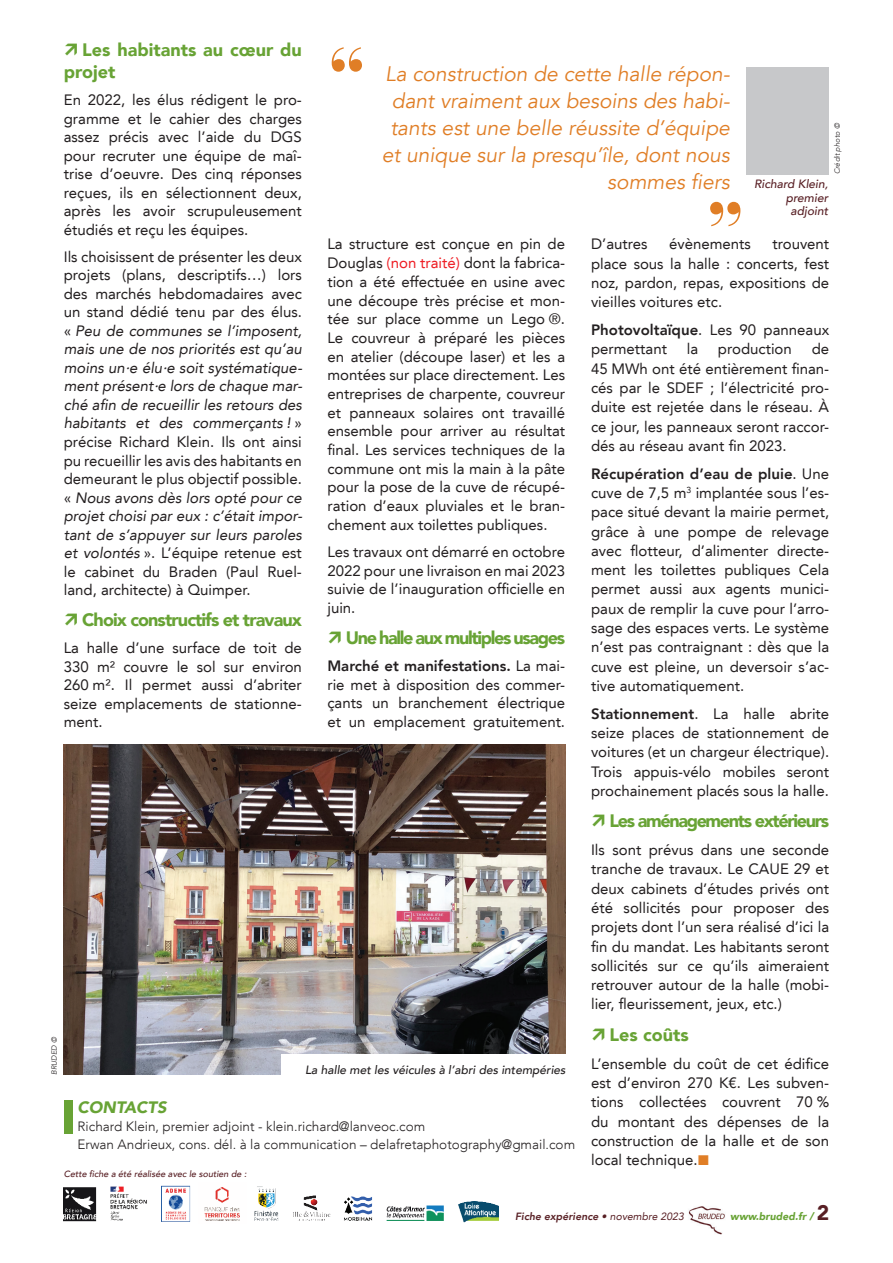
<style>
.page{position:relative;width:893px;height:1263px;background:#fff}
.page>*{position:absolute;margin:0;border:0;box-sizing:border-box;transform-origin:0 0}
.t1{font:italic 21px/27px "Avenir LT";color:#e07e26;text-align:right}
.t2{font:900 18px "Avenir LT";letter-spacing:-.075em;color:#68a335}
.t3{font:900 18px/21.6px "Avenir LT";color:#68a335}
.t4{font:900 18px "Avenir LT";letter-spacing:-.05em;color:#68a335}
.t5{font:italic 900 16.5px "Avenir LT";color:#68a335}
.t6{font:15px/19.4px "Avenir LT";color:#231f20;text-align:justify}
.t7{font:300 13.5px/18px "Avenir LT";color:#231f20}
.t8{font:italic 500 12px "Avenir LT";color:#231f20}
.t9{font:italic 500 12px/13.5px "Avenir LT";color:#581f24;text-align:right}
.t10{font:italic 800 10.5px "Avenir LT";color:#581f24}
.t11{font:italic 900 10.5px "Avenir LT";color:#68a335}
.t12{font:italic 500 9px "Avenir LT";color:#581f24}
.t13{font:italic 300 7.5px "Avenir LT";color:#231f20}
.s1{font-style:italic}
.s2{color:#ee1d23}
.s3{font-weight:800}
.s4{font-weight:400}
.s5{font-style:normal;font-size:21px;color:#581f24}
</style>
<div class="page">
<img style="left:688px;top:1206px;width:37px;height:29px">
<div style="left:64px;top:1100px;width:8px;height:33px;background:#68a335"></div>
<svg style="left:332px;top:47px;width:30px;height:25px"></svg>
<svg style="left:710px;top:202px;width:30px;height:24px"></svg>
<img style="left:64px;top:744px;width:502px;height:331px">
<div style="left:746px;top:68px;width:83px;height:107px;background:#c7c8ca"></div>
<div style="left:281px;top:1054px;width:285px;height:31px;background:#fff"></div>
<img style="left:64px;top:1185px;width:434px;height:38px">
<p class="t3" style="left:64px;top:39px;width:240px;text-indent:18px">Les habitants au cœur du projet</p>
<p class="t6" style="left:64px;top:91px;width:240px;line-height:18.6px">En 2022, les élus rédigent le pro&shy;gramme et le cahier des charges assez précis avec l’aide du DGS pour recruter une équipe de maî&shy;trise d’oeuvre. Des cinq réponses reçues, ils en sélectionnent deux, après les avoir scrupuleusement étudiés et reçu les équipes.</p>
<p class="t6" style="left:64px;top:247px;width:240px;line-height:18.6px">Ils choisissent de présenter les deux projets (plans, descriptifs…) lors des marchés hebdomadaires avec un stand dédié tenu par des élus. « <span class="s1">Peu de communes se l’imposent, mais une de nos priorités est qu’au moins un·e élu·e soit systématique&shy;ment présent·e lors de chaque mar&shy;ché afin de recueillir les retours des habitants et des commerçants !</span> » précise Richard Klein. Ils ont ainsi pu recueillir les avis des habitants en demeurant le plus objectif possible. « <span class="s1">Nous avons dès lors opté pour ce projet choisi par eux : c’était impor&shy;tant de s’appuyer sur leurs paroles et volontés</span> ». L’équipe retenue est le cabinet du Braden (Paul Ruel&shy;land, architecte) à Quimper.</p>
<p class="t4" style="left:82px;top:609px;width:221px">Choix constructifs et travaux</p>
<p class="t6" style="left:64px;top:639px;width:240px;line-height:18.5px">La halle d’une surface de toit de 330 m² couvre le sol sur environ 260 m². Il permet aussi d’abriter seize emplacements de stationne&shy;ment.</p>
<h1 class="t1" style="left:382px;top:60px;width:350px">La construction de cette halle répon&shy;dant vraiment aux besoins des habi&shy;tants est une belle réussite d’équipe et unique sur la presqu’île, dont nous sommes fiers</h1>
<p class="t13" style="left:833px;top:174px;width:53px;rotate:-90deg">Crédit photo ©</p>
<p class="t9" style="left:754px;top:177px;width:76px">Richard Klein, premier adjoint</p>
<p class="t6" style="left:327px;top:235px;width:239px;line-height:18.8px">La structure est conçue en pin de Douglas <span class="s2">(non traité)</span> dont la fabrica&shy;tion a été effectuée en usine avec une découpe très précise et mon&shy;tée sur place comme un Lego ®.<br>Le couvreur à préparé les pièces en atelier (découpe laser) et les a montées sur place directement. Les entreprises de charpente, couvreur et panneaux solaires ont travaillé ensemble pour arriver au résultat final. Les services techniques de la commune ont mis la main à la pâte pour la pose de la cuve de récupé&shy;ration d’eaux pluviales et le bran&shy;chement aux toilettes publiques.</p>
<p class="t6" style="left:327px;top:543px;width:239px;line-height:18.8px">Les travaux ont démarré en octobre 2022 pour une livraison en mai 2023 suivie de l’inauguration officielle en juin.</p>
<p class="t2" style="left:346px;top:627px;width:221px">Une halle aux multiples usages</p>
<p class="t6" style="left:327px;top:657px;width:239px;line-height:18.8px"><span class="s3">Marché et manifestations.</span> La mai&shy;rie met à disposition des commer&shy;çants un branchement électrique et un emplacement gratuitement.</p>
<p class="t6" style="left:591px;top:235px;width:58px">D’autres</p>
<p class="t6" style="left:669px;top:235px;width:83px">évènements</p>
<p class="t6" style="left:591px;top:235px;width:240px;text-indent:181px">trouvent place sous la halle : concerts, fest noz, pardon, repas, expositions de vieilles voitures etc.</p>
<p class="t6" style="left:591px;top:320px;width:240px"><span class="s3">Photovoltaïque</span>. Les 90 panneaux permettant</p>
<p class="t6" style="left:591px;top:340px;width:240px;text-indent:221px">de 45 MWh ont été entièrement finan&shy;cés par le SDEF ; l’électricité pro&shy;duite est rejetée dans le réseau. À ce jour, les panneaux seront raccor&shy;dés au réseau avant fin 2023.</p>
<p class="t6" style="left:591px;top:464px;width:240px"><span class="s3">Récupération d’eau de pluie</span>. Une cuve de 7,5 m<sup>3</sup> implantée sous l’es&shy;pace situé devant la mairie permet, grâce à une pompe de relevage avec flotteur, d’alimenter directe&shy;ment les toilettes publiques Cela permet aussi aux agents munici&shy;paux de remplir la cuve pour l’arro&shy;sage des espaces verts. Le système n’est pas contraignant : dès que la cuve est pleine, un deversoir s’ac&shy;tive automatiquement.</p>
<p class="t6" style="left:591px;top:704px;width:240px"><span class="s3">Stationnement</span>. La halle abrite seize places de stationnement de voitures (et un chargeur électrique).<br>Trois appuis-vélo mobiles seront prochainement placés sous la halle.</p>
<p class="t2" style="left:609px;top:810px;width:221px">Les aménagements extérieurs</p>
<p class="t6" style="left:591px;top:840px;width:240px">Ils sont prévus dans une seconde tranche de travaux. Le CAUE 29 et deux cabinets d’études privés ont été sollicités pour proposer des projets dont l’un sera réalisé d’ici la fin du mandat. Les habitants seront sollicités sur ce qu’ils aimeraient retrouver autour de la halle (mobi&shy;lier, fleurissement, jeux, etc.)</p>
<p class="t3" style="left:609px;top:1024px;width:81px">Les coûts</p>
<p class="t6" style="left:591px;top:1054px;width:240px">L’ensemble du coût de cet édifice est d’environ 270 K€. Les subven&shy;tions collectées couvrent 70 % du montant des dépenses de la construction de la halle et de son local technique.</p>
<p class="t6" style="left:687px;top:340px;width:13px">la</p>
<p class="t6" style="left:718px;top:340px;width:75px">production</p>
<p class="t13" style="left:50px;top:1075px;width:40px;rotate:-90deg">BRUDED ©</p>
<p class="t8" style="left:305px;top:1063px;width:262px">La halle met les véicules à l’abri des intempéries</p>
<p class="t5" style="left:78px;top:1097px;width:90px">CONTACTS</p>
<p class="t7" style="left:78px;top:1117px;width:499px">Richard Klein, premier adjoint - klein.richard@lanveoc.com<br>Erwan Andrieux, cons. dél. à la communication – delafretaphotography@gmail.com</p>
<p class="t12" style="left:64px;top:1169px;width:184px">Cette fiche a été réalisée avec le soutien de :</p>
<p class="t10" style="left:515px;top:1210px;width:170px">Fiche expérience • <span class="s4">novembre 2023</span></p>
<p class="t11" style="left:730px;top:1210px;width:100px">www.bruded.fr / <span class="s5">2</span></p>
</div>
